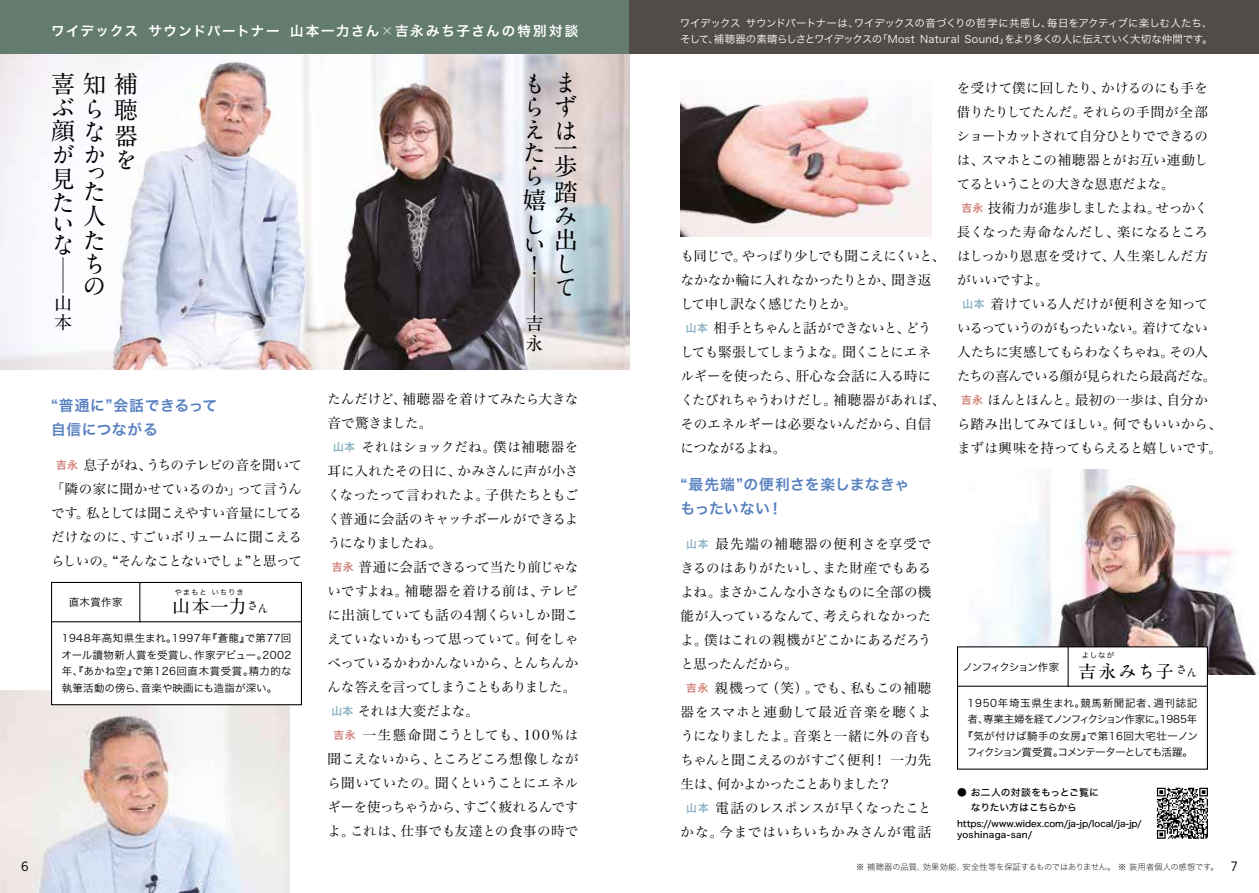
<style>
.page{position:relative;width:1259px;height:893px;background:#fff}
.page>*{position:absolute;margin:0;border:0;box-sizing:border-box;transform-origin:0 0}
.t1{font:700 24px/23.7px "A1 Mincho Std";color:#000}
.t2{font:700 18px/17.5px "A1 Mincho Std";color:#000}
.t3{font:700 17.7px "A1 Mincho Std";letter-spacing:.05em;color:#000;scale:1.04 1}
.t4{font:14.85px/24px "Hira Kaku Std W6";letter-spacing:.03em;color:#5780c0}
.t5{font:13.5px/24px "Hira Min Std W3";letter-spacing:-.02em;color:#000;text-align:center}
.t6{font:13.5px "Hira Min Std W3";color:#000}
.t7{font:13.5px "Hira Min Std W3";letter-spacing:-.04em;color:#000}
.t8{font:13.5px "Hira Min Std W3";letter-spacing:.005em;color:#000}
.t9{font:13.5px "Hira Min Std W3";letter-spacing:.01em;color:#000}
.t10{font:13.5px "Hira Min Std W3";letter-spacing:-.06em;color:#000}
.t11{font:13.5px "Hira Min Std W3";letter-spacing:-.05em;color:#000}
.t12{font:13.5px "Hira Min Std W3";letter-spacing:-.045em;color:#000}
.t13{font:13.5px "Hira Min Std W3";letter-spacing:-.075em;color:#000}
.t14{font:13.5px "Hira Kaku Std W6";letter-spacing:.11em;color:#fff}
.t15{font:13.5px "Hira Min Std W3";letter-spacing:-.07em;color:#000}
.t16{font:13.5px "Hira Min Std W3";letter-spacing:.02em;color:#000}
.t17{font:13.5px "Hira Min Std W3";letter-spacing:-.1em;color:#000}
.t18{font:13.5px "Hira Min Std W3";letter-spacing:-.055em;color:#000}
.t19{font:13.5px "Hira Min Std W3";letter-spacing:.04em;color:#000}
.t20{font:13.5px "Hira Min Std W3";letter-spacing:.03em;color:#000}
.t21{font:13.5px "Hira Min Std W3";letter-spacing:.035em;color:#000}
.t22{font:13.5px "Hira Min Std W3";letter-spacing:.05em;color:#000}
.t23{font:13.5px "Hira Min Std W3";letter-spacing:.085em;color:#000}
.t24{font:13.5px "Hira Min Std W3";letter-spacing:-.085em;color:#000}
.t25{font:13.5px "Gotham Narrow";color:#000}
.t26{font:10.5px/16.5px "Hira Kaku Std W3";color:#000;text-align:center}
.t27{font:10.5px/16.5px "Hira Kaku Std W3";letter-spacing:-.025em;color:#fff}
.t28{font:10.5px "Hira Kaku Std W3";letter-spacing:-.11em;color:#000}
.t29{font:9.75px/15px "Hira Kaku Std W5";color:#000}
.t30{font:9px/10.5px "Hira Kaku Std W5";letter-spacing:-.005em;color:#000}
.t31{font:8.25px "Hira Kaku Std W1";letter-spacing:-.01em;color:#000}
.t32{font:7.5px "Hira Kaku Std W3";letter-spacing:.11em;color:#000}
.s1{font-family:"Hira Kaku Std W6";font-size:10.8px;color:#cf7c73}
.s2{font-size:12px}
.s3{font-family:"Hira Kaku Std W6";font-size:10.8px;color:#8db2c3}
</style>
<div class="page">
<img style="left:0;top:53px;width:629px;height:317px">
<div style="left:0;top:0;width:629px;height:53px;background:#647c6f"></div>
<div style="left:629px;top:0;width:630px;height:53px;background:#524c48"></div>
<img style="left:967px;top:470px;width:292px;height:204px">
<img style="left:0;top:690px;width:289px;height:203px">
<img style="left:680px;top:96px;width:251px;height:140px">
<svg style="left:1157px;top:788px;width:51px;height:51px"></svg>
<div style="left:957px;top:647px;width:250px;height:122px;background:#fff"></div>
<div style="left:957px;top:646px;width:251px;height:124px;border:1px solid #000"></div>
<hr style="left:1067px;top:646px;width:1px;height:41px;background:#000">
<hr style="left:957px;top:686px;width:250px;height:1px;background:#000">
<div style="left:52px;top:582px;width:249px;height:123px;background:#fff"></div>
<div style="left:51px;top:582px;width:251px;height:123px;border:1px solid #000"></div>
<hr style="left:139px;top:582px;width:1px;height:40px;background:#000">
<hr style="left:52px;top:621px;width:249px;height:1px;background:#000">
<p class="t14" style="left:51px;top:20px;width:529px">ワイデックス サウンドパートナー 山本一力さん╳吉永みち子さんの特別対談</p>
<h1 class="t1" style="left:51px;top:69px;width:87px">喜知補ぶら<br>顔な<br>がか<br>見<br>た</h1>
<h1 class="t1" style="left:51px;top:210px;width:22px;line-height:21px">いな</h1>
<h1 class="t1" style="left:522px;top:68px;width:25px">もらえたら嬉し</h1>
<h1 class="t1" style="left:522px;top:232px;width:22px;line-height:20.1px">い！</h1>
<h1 class="t1" style="left:554px;top:68px;width:24px">まずは</h1>
<h1 class="t1" style="left:554px;top:135px;width:25px;line-height:18.8px">一歩</h1>
<h1 class="t1" style="left:554px;top:177px;width:25px;text-align:justify">踏み出し</h1>
<h1 class="t1" style="left:554px;top:271px;width:22px">て</h1>
<h1 class="t1" style="left:114px;top:94px;width:25px;line-height:25px;text-align:justify">聴器を</h1>
<h1 class="t1" style="left:83px;top:160px;width:23px;line-height:19.2px">った</h1>
<h1 class="t1" style="left:83px;top:201px;width:24px">人たちの</h1>
<h2 class="t2" style="left:54px;top:255px;width:11px">─ ─</h2>
<h2 class="t2" style="left:54px;top:291px;width:19px;line-height:19.4px">山本</h2>
<h2 class="t2" style="left:525px;top:275px;width:11px">─ ─</h2>
<h2 class="t2" style="left:525px;top:311px;width:19px;line-height:19.4px">吉永</h2>
<p class="t4" style="left:51px;top:394px;width:168px">“普通に”会話できるって自信につながる</p>
<p class="t5" style="left:51px;top:453px;width:252px"><span class="s1">吉永</span> 息子がね、うちのテレビの音を聞いて「隣の家に聞かせているのか」って言うんです。私としては聞こえやすい音量にしてるだけなのに、すごいボリュームに聞こえるらしいの。“そんなことないでしょ”と思って</p>
<p class="t32" style="left:174px;top:587px;width:71px">やまもといちりき</p>
<p class="t26" style="left:69px;top:594px;width:55px">直木賞作家</p>
<p class="t26" style="left:61px;top:630px;width:232px;text-align:justify">1948年高知県生まれ。1997年『蒼龍』で第77回オール讀物新人賞を受賞し、作家デビュー。2002年、『あかね空』で第126回直木賞受賞。精力的な執筆活動の傍ら、音楽や映画にも造詣が深い。</p>
<h2 class="t2" style="left:172px;top:595px;width:99px">山本一力<sup>さ</sup><span class="s2">ん</span></h2>
<p class="t8" style="left:327px;top:389px;width:252px">たんだけど、補聴器を着けてみたら大きな</p>
<p class="t7" style="left:327px;top:413px;width:106px">音で驚きました。</p>
<p class="t16" style="left:333px;top:437px;width:247px"><span class="s3">山本</span> それはショックだね。僕は補聴器を</p>
<p class="t5" style="left:327px;top:459px;width:252px">耳に入れたその日に、かみさんに声が小さ</p>
<p class="t5" style="left:327px;top:483px;width:252px">くなったって言われたよ。子供たちともご</p>
<p class="t5" style="left:327px;top:507px;width:252px">く普通に会話のキャッチボールができるよ</p>
<p class="t24" style="left:327px;top:533px;width:116px">うになりましたね。</p>
<p class="t7" style="left:332px;top:557px;width:248px"><span class="s1">吉永</span> 普通に会話できるって当たり前じゃな</p>
<p class="t8" style="left:327px;top:581px;width:252px">いですよね。補聴器を着ける前は、テレビ</p>
<p class="t6" style="left:327px;top:605px;width:252px">に出演していても話の4割くらいしか聞こ</p>
<p class="t6" style="left:327px;top:629px;width:252px">えていないかもって思っていて。何をしゃ</p>
<p class="t6" style="left:327px;top:653px;width:252px">べっているかわかんないから、とんちんか</p>
<p class="t17" style="left:327px;top:677px;width:250px">んな答えを言ってしまうこともありました。</p>
<p class="t16" style="left:331px;top:701px;width:149px"><span class="s3">山本</span> それは大変だよな。</p>
<p class="t19" style="left:333px;top:725px;width:247px"><span class="s1">吉永</span> 一生懸命聞こうとしても、100％は</p>
<p class="t5" style="left:327px;top:747px;width:252px">聞こえないから、ところどころ想像しなが</p>
<p class="t5" style="left:327px;top:771px;width:252px">ら聞いていたの。聞くということにエネル</p>
<p class="t18" style="left:327px;top:797px;width:252px">ギーを使っちゃうから、すごく疲れるんです</p>
<p class="t20" style="left:327px;top:821px;width:252px">よ。これは、仕事でも友達との食事の時で</p>
<p class="t27" style="left:680px;top:14px;width:534px">ワイデックス サウンドパートナーは、ワイデックスの音づくりの哲学に共感し、毎日をアクティブに楽しむ人たち、そして、補聴器の素晴らしさとワイデックスの「Most Natural Sound」をより多くの人に伝えていく大切な仲間です。</p>
<p class="t7" style="left:680px;top:246px;width:266px">も同じで。やっぱり少しでも聞こえにくいと、</p>
<p class="t9" style="left:680px;top:270px;width:252px">なかなか輪に入れなかったりとか、聞き返</p>
<p class="t15" style="left:680px;top:294px;width:178px">して申し訳なく感じたりとか。</p>
<p class="t12" style="left:686px;top:318px;width:247px"><span class="s3">山本</span> 相手とちゃんと話ができないと、どう</p>
<p class="t13" style="left:680px;top:342px;width:252px">しても緊張してしまうよな。聞くことにエネ</p>
<p class="t5" style="left:680px;top:363px;width:252px">ルギーを使ったら、肝心な会話に入る時に</p>
<p class="t8" style="left:680px;top:390px;width:266px">くたびれちゃうわけだし。補聴器があれば、</p>
<p class="t5" style="left:680px;top:411px;width:252px">そのエネルギーは必要ないんだから、自信</p>
<p class="t7" style="left:680px;top:438px;width:107px">につながるよね。</p>
<p class="t4" style="left:680px;top:473px;width:230px">“最先端”の便利さを楽しまなきゃもったいない！</p>
<p class="t23" style="left:686px;top:534px;width:247px"><span class="s3">山本</span> 最先端の補聴器の便利さを享受で</p>
<p class="t5" style="left:680px;top:555px;width:252px">きるのはありがたいし、また財産でもある</p>
<p class="t5" style="left:680px;top:579px;width:252px">よね。まさかこんな小さなものに全部の機</p>
<p class="t6" style="left:680px;top:606px;width:252px">能が入っているなんて、考えられなかった</p>
<p class="t5" style="left:680px;top:627px;width:252px">よ。僕はこれの親機がどこかにあるだろう</p>
<p class="t5" style="left:680px;top:651px;width:119px">と思ったんだから。</p>
<p class="t6" style="left:686px;top:678px;width:247px"><span class="s1">吉永</span> 親機って（笑）。でも、私もこの補聴</p>
<p class="t21" style="left:680px;top:702px;width:252px">器をスマホと連動して最近音楽を聴くよ</p>
<p class="t5" style="left:680px;top:723px;width:252px">うになりましたよ。音楽と一緒に外の音も</p>
<p class="t12" style="left:680px;top:750px;width:252px">ちゃんと聞こえるのがすごく便利！ 一力先</p>
<p class="t13" style="left:680px;top:774px;width:213px">生は、何かよかったことありました？</p>
<p class="t5" style="left:686px;top:795px;width:247px"><span class="s3">山本</span> 電話のレスポンスが早くなったこと</p>
<p class="t22" style="left:680px;top:822px;width:252px">かな。今まではいちいちかみさんが電話</p>
<p class="t5" style="left:957px;top:75px;width:252px">を受けて僕に回したり、かけるのにも手を</p>
<p class="t6" style="left:957px;top:102px;width:252px">借りたりしてたんだ。それらの手間が全部</p>
<p class="t10" style="left:957px;top:126px;width:252px">ショートカットされて自分ひとりでできるの</p>
<p class="t5" style="left:957px;top:147px;width:252px">は、スマホとこの補聴器とがお互い連動し</p>
<p class="t15" style="left:957px;top:174px;width:219px">てるということの大きな恩恵だよな。</p>
<p class="t11" style="left:961px;top:198px;width:248px"><span class="s1">吉永</span> 技術力が進歩しましたよね。せっかく</p>
<p class="t5" style="left:957px;top:219px;width:252px">長くなった寿命なんだし、楽になるところ</p>
<p class="t5" style="left:957px;top:243px;width:252px">はしっかり恩恵を受けて、人生楽しんだ方</p>
<p class="t5" style="left:957px;top:267px;width:93px">がいいですよ。</p>
<p class="t9" style="left:962px;top:294px;width:247px"><span class="s3">山本</span> 着けている人だけが便利さを知って</p>
<p class="t11" style="left:957px;top:318px;width:252px">いるっていうのがもったいない。着けてない</p>
<p class="t10" style="left:957px;top:342px;width:252px">人たちに実感してもらわなくちゃね。その人</p>
<p class="t7" style="left:957px;top:366px;width:261px">たちの喜んでいる顔が見られたら最高だな。</p>
<p class="t9" style="left:961px;top:390px;width:248px"><span class="s1">吉永</span> ほんとほんと。最初の一歩は、自分か</p>
<p class="t5" style="left:957px;top:411px;width:266px">ら踏み出してみてほしい。何でもいいから、</p>
<p class="t5" style="left:957px;top:435px;width:266px">まずは興味を持ってもらえると嬉しいです。</p>
<p class="t32" style="left:1081px;top:650px;width:34px">よしなが</p>
<p class="t28" style="left:962px;top:659px;width:98px">ノンフィクション作家</p>
<p class="t26" style="left:962px;top:694px;width:237px">1950年埼玉県生まれ。競馬新聞記者、週刊誌記者、専業主婦を経てノンフィクション作家に。1985年『気が付けば騎手の女房』で第16回大宅壮一ノンフィクション賞受賞。コメンテーターとしても活躍。</p>
<h3 class="t3" style="left:1078px;top:657px;width:117px">吉永みち子<sup>さ</sup><span class="s2">ん</span></h3>
<p class="t29" style="left:970px;top:785px;width:130px;text-indent:-14px">● お二人の対談をもっとご覧になりたい方はこちらから</p>
<p class="t30" style="left:957px;top:819px;width:186px">https://www.widex.com/ja-jp/local/ja-jp/ yoshinaga-san/</p>
<p class="t25" style="left:21px;top:858px;width:9px">6</p>
<p class="t25" style="left:1230px;top:858px;width:8px">7</p>
<p class="t31" style="left:856px;top:860px;width:364px">※ 補聴器の品質、効果効能、安全性等を保証するものではありません。 ※ 装用者個人の感想です。</p>
</div>
